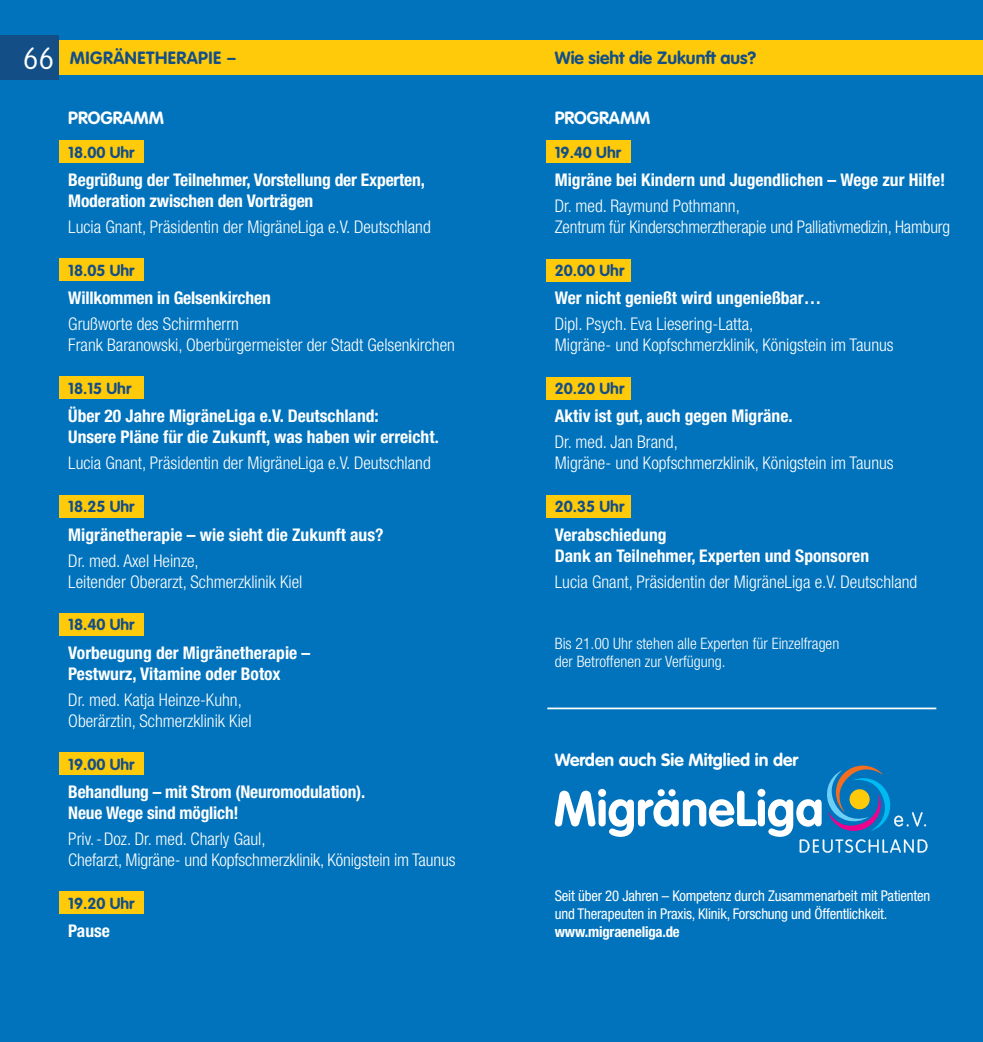
<style>
.page{position:relative;width:983px;height:1042px;background:#fff}
.page>*{position:absolute;margin:0;border:0;box-sizing:border-box;transform-origin:0 0}
.Einf__Abs{font:100 29.75px "VAG Rounded";color:#fff}
.Einf__Abs-2{font:300 condensed 17.5px/21px "Helvetica Neue LT Std";color:#fff}
.Einf__Abs-3{font:700 condensed 17.5px/21px "Helvetica Neue LT Std";color:#fff}
.Einf__Abs-4{font:700 17.5px "VAG Rounded";color:#fff}
.Einf__Abs-5{font:700 17.5px "VAG Rounded";color:#134e87}
.Einf__Abs-6{font:700 17.5px "VAG Rounded";letter-spacing:.03em;color:#134e87}
.Einf__Abs-7{font:700 15.75px "VAG Rounded";color:#134e87}
.Einf__Abs-8{font:300 condensed 15.75px/18.9px "Helvetica Neue LT Std";color:#fff}
.Einf__Abs-9{font:condensed 14.88px/17.8px "Helvetica Neue LT Std";letter-spacing:-.015em;color:#fff}
.s1{font-family:"VAG Rounded";font-stretch:normal}
.s2{font-weight:700}
</style>
<div class="page">
<div style="left:0;top:0;width:982px;height:1042px;background:#0073bc"></div>
<div style="left:60px;top:140px;width:84px;height:23px;background:#feca0a"></div>
<div style="left:60px;top:258px;width:84px;height:23px;background:#feca0a"></div>
<div style="left:60px;top:376px;width:84px;height:22px;background:#feca0a"></div>
<div style="left:60px;top:495px;width:84px;height:22px;background:#feca0a"></div>
<div style="left:60px;top:891px;width:84px;height:23px;background:#feca0a"></div>
<div style="left:60px;top:613px;width:84px;height:22px;background:#feca0a"></div>
<div style="left:60px;top:752px;width:84px;height:22px;background:#feca0a"></div>
<div style="left:546px;top:140px;width:84px;height:23px;background:#feca0a"></div>
<div style="left:546px;top:259px;width:84px;height:22px;background:#feca0a"></div>
<div style="left:546px;top:377px;width:84px;height:23px;background:#feca0a"></div>
<div style="left:546px;top:495px;width:84px;height:22px;background:#feca0a"></div>
<svg style="left:554px;top:765px;width:373px;height:88px"></svg>
<div style="left:849px;top:789px;width:20px;height:20px;background:#feca0a;border-radius:50%"></div>
<hr style="left:547px;top:707px;width:389px;height:2px;background:#fff">
<div style="left:0;top:40px;width:982px;height:35px;background:#feca0a"></div>
<div style="left:0;top:35px;width:58px;height:44px;background:#134e87"></div>
<p class="Einf__Abs" style="left:23px;top:41px;width:33px">66</p>
<p class="Einf__Abs-6" style="left:70px;top:47px;width:168px">MIGRÄNETHERAPIE –</p>
<p class="Einf__Abs-5" style="left:554px;top:47px;width:203px">Wie sieht die Zukunft aus?</p>
<p class="Einf__Abs-4" style="left:68px;top:108px;width:97px">PROGRAMM</p>
<p class="Einf__Abs-7" style="left:68px;top:143px;width:68px">18.00 Uhr</p>
<p class="Einf__Abs-3" style="left:68px;top:169px;width:358px">Begrüßung der Teilnehmer, Vorstellung der Experten,<br>Moderation zwischen den Vorträgen</p>
<p class="Einf__Abs-2" style="left:68px;top:216px;width:364px">Lucia Gnant, Präsidentin der MigräneLiga e.V. Deutschland</p>
<p class="Einf__Abs-7" style="left:68px;top:261px;width:68px">18.05 Uhr</p>
<p class="Einf__Abs-3" style="left:68px;top:287px;width:204px">Willkommen in Gelsenkirchen</p>
<p class="Einf__Abs-2" style="left:68px;top:313px;width:388px">Grußworte des Schirmherrn<br>Frank Baranowski, Oberbürgermeister der Stadt Gelsenkirchen</p>
<p class="Einf__Abs-7" style="left:68px;top:379px;width:64px">18.15 Uhr</p>
<p class="Einf__Abs-3" style="left:68px;top:405px;width:372px">Über 20 Jahre MigräneLiga e.V. Deutschland:<br>Unsere Pläne für die Zukunft, was haben wir erreicht<span class="s1">.</span></p>
<p class="Einf__Abs-2" style="left:68px;top:452px;width:364px">Lucia Gnant, Präsidentin der MigräneLiga e.V. Deutschland</p>
<p class="Einf__Abs-7" style="left:68px;top:497px;width:68px">18.25 Uhr</p>
<p class="Einf__Abs-3" style="left:68px;top:524px;width:317px">Migränetherapie – wie sieht die Zukunft aus?</p>
<p class="Einf__Abs-2" style="left:68px;top:550px;width:236px">Dr. med. Axel Heinze,<br>Leitender Oberarzt, Schmerzklinik Kiel</p>
<p class="Einf__Abs-7" style="left:68px;top:615px;width:68px">18.40 Uhr</p>
<p class="Einf__Abs-3" style="left:68px;top:642px;width:243px">Vorbeugung der Migränetherapie –<br>Pestwurz, Vitamine oder Botox</p>
<p class="Einf__Abs-2" style="left:68px;top:689px;width:185px">Dr. med. Katja Heinze-Kuhn,<br>Oberärztin, Schmerzklinik Kiel</p>
<p class="Einf__Abs-7" style="left:68px;top:755px;width:68px">19.00 Uhr</p>
<p class="Einf__Abs-3" style="left:68px;top:781px;width:298px">Behandlung – mit Strom (Neuromodulation).<br>Neue Wege sind möglich!</p>
<p class="Einf__Abs-2" style="left:68px;top:828px;width:388px">Priv.-Doz. Dr. med. Charly Gaul,<br>Chefarzt, Migräne- und Kopfschmerzklinik, Königstein im Taunus</p>
<p class="Einf__Abs-7" style="left:68px;top:894px;width:68px">19.20 Uhr</p>
<p class="Einf__Abs-3" style="left:68px;top:920px;width:43px">Pause</p>
<p class="Einf__Abs-4" style="left:554px;top:108px;width:97px">PROGRAMM</p>
<p class="Einf__Abs-7" style="left:554px;top:143px;width:68px">19.40 Uhr</p>
<p class="Einf__Abs-3" style="left:554px;top:169px;width:392px">Migräne bei Kindern und Jugendlichen – Wege zur Hilfe!</p>
<p class="Einf__Abs-2" style="left:554px;top:195px;width:397px">Dr. med. Raymund Pothmann,<br>Zentrum für Kinderschmerztherapie und Palliativmedizin, Hamburg</p>
<p class="Einf__Abs-7" style="left:554px;top:261px;width:71px">20.00 Uhr</p>
<p class="Einf__Abs-3" style="left:554px;top:287px;width:268px">Wer nicht genießt wird ungenießbar…</p>
<p class="Einf__Abs-2" style="left:554px;top:313px;width:340px">Dipl. Psych. Eva Liesering-Latta,<br>Migräne- und Kopfschmerzklinik, Königstein im Taunus</p>
<p class="Einf__Abs-7" style="left:554px;top:379px;width:71px">20.20 Uhr</p>
<p class="Einf__Abs-3" style="left:554px;top:405px;width:239px">Aktiv ist gut, auch gegen Migräne.</p>
<p class="Einf__Abs-2" style="left:554px;top:431px;width:340px">Dr. med. Jan Brand,<br>Migräne- und Kopfschmerzklinik, Königstein im Taunus</p>
<p class="Einf__Abs-7" style="left:554px;top:497px;width:71px">20.35 Uhr</p>
<p class="Einf__Abs-3" style="left:554px;top:524px;width:316px">Verabschiedung<br>Dank an Teilnehmer, Experten und Sponsoren</p>
<p class="Einf__Abs-2" style="left:554px;top:571px;width:364px">Lucia Gnant, Präsidentin der MigräneLiga e.V. Deutschland</p>
<p class="Einf__Abs-8" style="left:554px;top:633px;width:286px">Bis 21.00 Uhr stehen alle Experten für Einzelfragen der Betroffenen zur Verfügung.</p>
<p class="Einf__Abs-4" style="left:554px;top:749px;width:245px">Werden auch Sie Mitglied in der</p>
<p class="Einf__Abs-9" style="left:554px;top:887px;width:377px">Seit über 20 Jahren – Kompetenz durch Zusammenarbeit mit Patienten und Therapeuten in Praxis, Klinik, Forschung und Öffentlichkeit. <span class="s2">www.migraeneliga.de</span></p>
</div>
